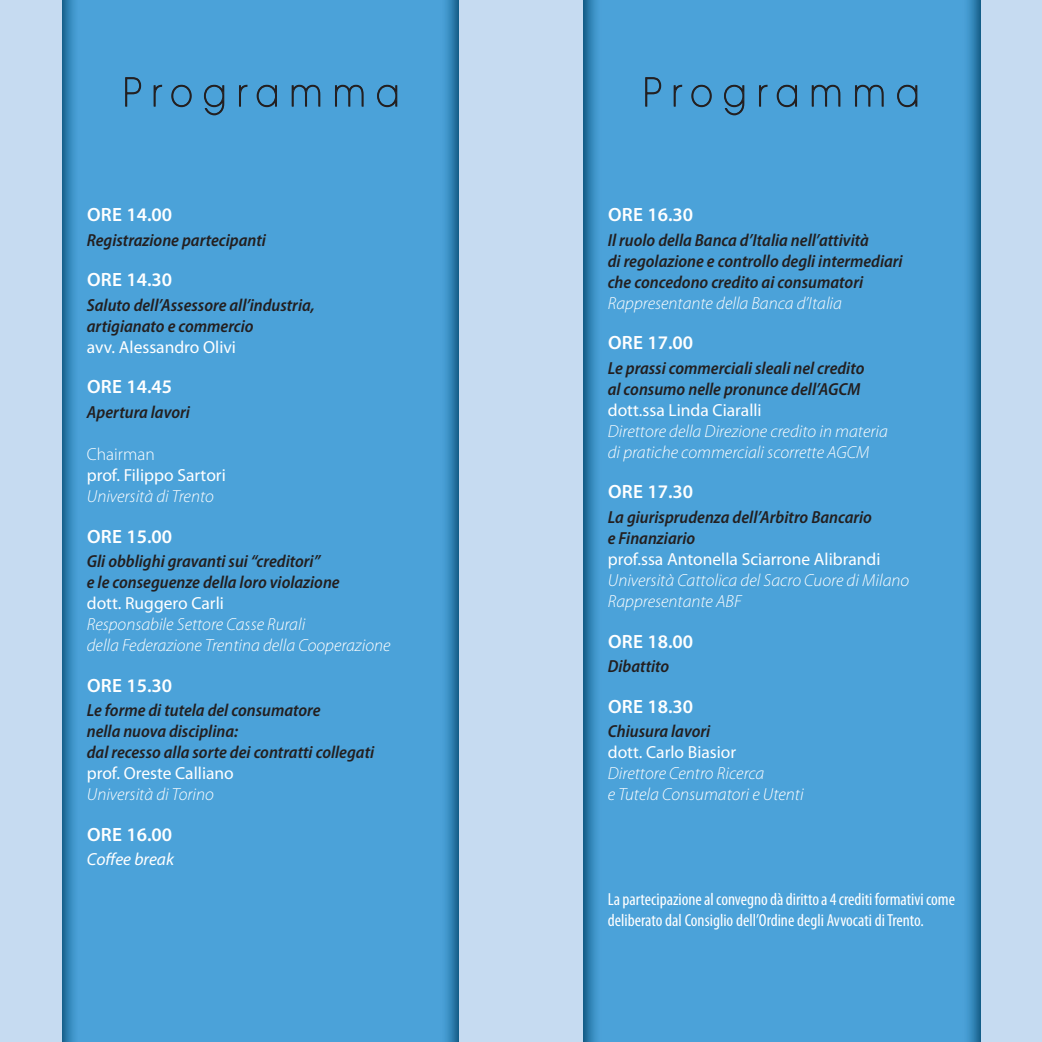
<style>
.page{position:relative;width:1042px;height:1042px;background:#c6dbf1}
.page>*{position:absolute;margin:0;border:0;box-sizing:border-box;transform-origin:0 0}
.t1{font:600 19.25px "Myriad Pro";letter-spacing:.01em;color:#fff}
.t2{font:italic 600 semi-condensed 17.5px/21px "Myriad Pro";color:#231f20}
.t3{font:italic 300 17.5px/21px "Myriad Pro";color:#fff}
.t4{font:17.5px "Myriad Pro";color:#fff}
.t5{font:condensed 17.5px/21px "Myriad Pro";color:#fff}
.t6{font:italic 17.5px "Myriad Pro";color:#fff}
.t7{font:300 17.5px "Myriad Pro";color:#fff}
</style>
<div class="page">
<div style="left:583px;top:0;width:397px;height:1042px;background:#4ba2d9"></div>
<div style="left:62px;top:0;width:397px;height:1042px;background:#4ba2d9"></div>
<svg style="left:645px;top:77px;width:16px;height:30px"></svg>
<svg style="left:673px;top:85px;width:9px;height:22px"></svg>
<svg style="left:691px;top:85px;width:21px;height:22px"></svg>
<svg style="left:724px;top:85px;width:20px;height:31px"></svg>
<svg style="left:759px;top:85px;width:9px;height:22px"></svg>
<svg style="left:776px;top:85px;width:21px;height:22px"></svg>
<svg style="left:811px;top:85px;width:29px;height:22px"></svg>
<svg style="left:855px;top:85px;width:29px;height:22px"></svg>
<svg style="left:897px;top:85px;width:20px;height:22px"></svg>
<svg style="left:125px;top:77px;width:16px;height:30px"></svg>
<svg style="left:153px;top:85px;width:9px;height:22px"></svg>
<svg style="left:171px;top:85px;width:21px;height:22px"></svg>
<svg style="left:204px;top:85px;width:20px;height:31px"></svg>
<svg style="left:239px;top:85px;width:9px;height:22px"></svg>
<svg style="left:256px;top:85px;width:21px;height:22px"></svg>
<svg style="left:291px;top:85px;width:29px;height:22px"></svg>
<svg style="left:335px;top:85px;width:29px;height:22px"></svg>
<svg style="left:377px;top:85px;width:20px;height:22px"></svg>
<p class="t1" style="left:87px;top:204px;width:87px">ORE 14.00</p>
<p class="t2" style="left:87px;top:230px;width:181px">Registrazione partecipanti</p>
<p class="t1" style="left:87px;top:269px;width:87px">ORE 14.30</p>
<p class="t2" style="left:87px;top:295px;width:229px">Saluto dell’Assessore all’industria, artigianato e commercio</p>
<p class="t4" style="left:87px;top:337px;width:151px">avv. Alessandro Olivi</p>
<p class="t1" style="left:87px;top:376px;width:87px">ORE 14.45</p>
<p class="t2" style="left:87px;top:402px;width:105px">Apertura lavori</p>
<p class="t7" style="left:87px;top:444px;width:69px">Chairman</p>
<p class="t4" style="left:87px;top:465px;width:140px">prof. Filippo Sartori</p>
<p class="t3" style="left:87px;top:486px;width:129px">Università di Trento</p>
<p class="t1" style="left:87px;top:525px;width:87px">ORE 15.00</p>
<p class="t2" style="left:87px;top:551px;width:254px">Gli obblighi gravanti sui “creditori”<br>e le conseguenze della loro violazione</p>
<p class="t4" style="left:87px;top:594px;width:139px">dott. Ruggero Carli</p>
<p class="t3" style="left:87px;top:614px;width:305px">Responsabile Settore Casse Rurali<br>della Federazione Trentina della Cooperazione</p>
<p class="t1" style="left:87px;top:674px;width:87px">ORE 15.30</p>
<p class="t2" style="left:87px;top:700px;width:289px">Le forme di tutela del consumatore<br>nella nuova disciplina:<br>dal recesso alla sorte dei contratti collegati</p>
<p class="t4" style="left:87px;top:764px;width:149px">prof. Oreste Calliano</p>
<p class="t3" style="left:87px;top:784px;width:129px">Università di Torino</p>
<p class="t1" style="left:87px;top:824px;width:87px">ORE 16.00</p>
<p class="t6" style="left:87px;top:850px;width:89px">Coffee break</p>
<p class="t1" style="left:608px;top:204px;width:87px">ORE 16.30</p>
<p class="t2" style="left:608px;top:230px;width:296px">Il ruolo della Banca d’Italia nell’attività<br>di regolazione e controllo degli intermediari che concedono credito ai consumatori</p>
<p class="t3" style="left:608px;top:293px;width:236px">Rappresentante della Banca d’Italia</p>
<p class="t1" style="left:608px;top:332px;width:87px">ORE 17.00</p>
<p class="t2" style="left:608px;top:358px;width:258px">Le prassi commerciali sleali nel credito al consumo nelle pronunce dell’AGCM</p>
<p class="t4" style="left:608px;top:400px;width:155px">dott.ssa Linda Ciaralli</p>
<p class="t3" style="left:608px;top:421px;width:281px">Direttore della Direzione credito in materia di pratiche commerciali scorrette AGCM</p>
<p class="t1" style="left:608px;top:481px;width:87px">ORE 17.30</p>
<p class="t2" style="left:608px;top:507px;width:266px">La giurisprudenza dell’Arbitro Bancario e Finanziario</p>
<p class="t4" style="left:608px;top:549px;width:274px">prof.ssa Antonella Sciarrone Alibrandi</p>
<p class="t3" style="left:608px;top:570px;width:303px">Università Cattolica del Sacro Cuore di Milano<br>Rappresentante ABF</p>
<p class="t1" style="left:608px;top:630px;width:87px">ORE 18.00</p>
<p class="t2" style="left:608px;top:656px;width:63px">Dibattito</p>
<p class="t1" style="left:608px;top:695px;width:87px">ORE 18.30</p>
<p class="t2" style="left:608px;top:721px;width:104px">Chiusura lavori</p>
<p class="t4" style="left:608px;top:743px;width:130px">dott. Carlo Biasior</p>
<p class="t3" style="left:608px;top:763px;width:197px">Direttore Centro Ricerca<br>e Tutela Consumatori e Utenti</p>
<p class="t5" style="left:608px;top:889px;width:349px">La partecipazione al convegno dà diritto a 4 crediti formativi come deliberato dal Consiglio dell’Ordine degli Avvocati di Trento.</p>
</div>
